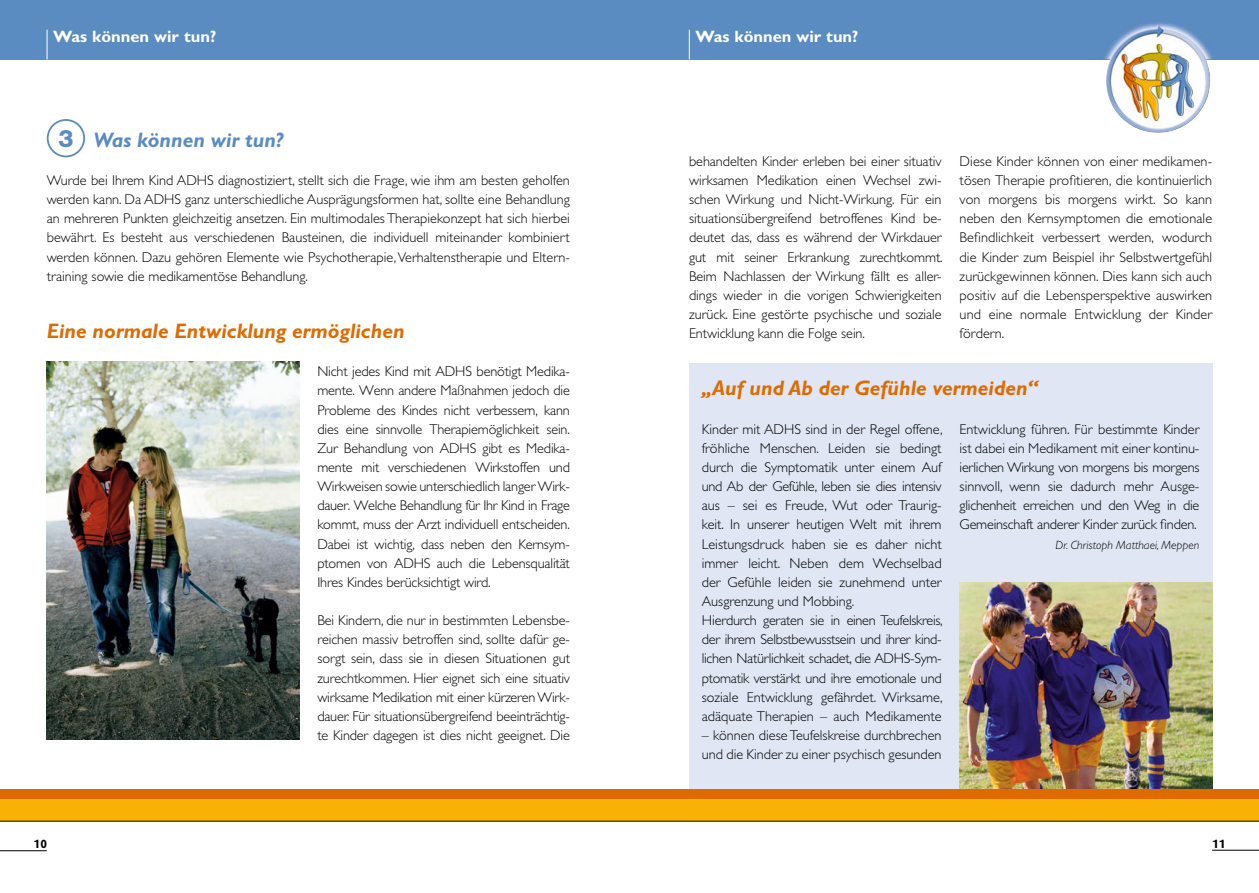
<style>
.page{position:relative;width:1259px;height:893px;background:#fff}
.page>*{position:absolute;margin:0;border:0;box-sizing:border-box;transform-origin:0 0}
.t1{font:italic 700 21px "Gill Sans";color:#df6b00}
.t2{font:italic 700 21px "Gill Sans";color:#5a8bc1}
.t3{font:700 16.5px "Gill Sans";color:#fff}
.t4{font:300 14.25px/19.2px "Gill Sans";color:#000;text-align:justify}
.t5{font:italic 300 12px "Gill Sans";color:#000}
.t6{font:700 12px "Dax";color:#000}
.s1{font-family:"Helvetica Neue";font-weight:800;font-style:normal;font-size:24px}
.s2{font-family:"Gill Sans"}
</style>
<div class="page">
<div style="left:689px;top:363px;width:523px;height:446px;background:#e0e6f4"></div>
<img style="left:959px;top:583px;width:253px;height:206px">
<div style="left:0;top:0;width:1259px;height:60px;background:#5a8bc1"></div>
<div style="left:0;top:789px;width:1259px;height:11px;background:#df6b00"></div>
<div style="left:0;top:800px;width:1259px;height:21px;background:#f9b106"></div>
<hr style="left:0;top:821px;width:1259px;height:1px;background:#000">
<img style="left:1104px;top:22px;width:109px;height:111px">
<hr style="left:1212px;top:850px;width:47px;height:1px;background:#000">
<hr style="left:0;top:850px;width:47px;height:1px;background:#000">
<hr style="left:47px;top:30px;width:1px;height:30px;background:#fff">
<hr style="left:689px;top:30px;width:1px;height:30px;background:#fff">
<div style="left:47px;top:119px;width:38px;height:38px;border:2px solid #5a8bc1;border-radius:50%"></div>
<img style="left:47px;top:361px;width:252px;height:379px">
<p class="t3" style="left:53px;top:27px;width:164px">Was können wir tun?</p>
<p class="t3" style="left:695px;top:27px;width:164px">Was können wir tun?</p>
<h1 class="t2" style="left:58px;top:127px;width:226px"><span class="s1">3</span> Was können wir tun?</h1>
<p class="t4" style="left:47px;top:171px;width:525px">Wurde bei Ihrem Kind ADHS diagnostiziert, stellt sich die Frage, wie ihm am besten geholfen werden kann. Da ADHS ganz unterschiedliche Ausprägungsformen hat, sollte eine Behandlung an mehreren Punkten gleichzeitig ansetzen. Ein multimodales Therapiekonzept hat sich hierbei bewährt. Es besteht aus verschiedenen Bausteinen, die individuell miteinander kombiniert werden können. Dazu gehören Elemente wie Psychotherapie, Verhaltenstherapie und Eltern&shy;training sowie die medikamentöse Behandlung.</p>
<h1 class="t1" style="left:47px;top:319px;width:359px">Eine normale Entwicklung ermöglichen</h1>
<p class="t4" style="left:317px;top:362px;width:254px">Nicht jedes Kind mit ADHS benötigt Medika&shy;mente. Wenn andere Maßnahmen jedoch die Probleme des Kindes nicht verbessern, kann dies eine sinnvolle Therapiemöglichkeit sein.<br>Zur Behandlung von ADHS gibt es Medika&shy;mente mit verschiedenen Wirkstoffen und Wirkweisen sowie unterschiedlich langer Wirk&shy;dauer. Welche Behandlung für Ihr Kind in Frage kommt, muss der Arzt individuell entscheiden.<br>Dabei ist wichtig, dass neben den Kernsym&shy;ptomen von ADHS auch die Lebensqualität Ihres Kindes berücksichtigt wird.</p>
<p class="t4" style="left:317px;top:611px;width:254px">Bei Kindern, die nur in bestimmten Lebensbe&shy;reichen massiv betroffen sind, sollte dafür ge&shy;sorgt sein, dass sie in diesen Situationen gut zurechtkommen. Hier eignet sich eine situativ wirksame Medikation mit einer kürzeren Wirk&shy;dauer. Für situationsübergreifend beeinträchtig&shy;te Kinder dagegen ist dies nicht geeignet. Die</p>
<p class="t4" style="left:689px;top:152px;width:255px">behandelten Kinder erleben bei einer situativ wirksamen Medikation einen Wechsel zwi&shy;schen Wirkung und Nicht-Wirkung. Für ein situationsübergreifend betroffenes Kind be&shy;deutet das, dass es während der Wirkdauer gut mit seiner Erkrankung zurechtkommt.<br>Beim Nachlassen der Wirkung fällt es aller&shy;dings wieder in die vorigen Schwierigkeiten zurück. Eine gestörte psychische und soziale Entwicklung kann die Folge sein.</p>
<p class="t4" style="left:959px;top:152px;width:254px">Diese Kinder können von einer medikamen&shy;tösen Therapie profitieren, die kontinuierlich von morgens bis morgens wirkt. So kann neben den Kernsymptomen die emotionale Befindlichkeit verbessert werden, wodurch die Kinder zum Beispiel ihr Selbstwertgefühl zurückgewinnen können. Dies kann sich auch positiv auf die Lebensperspektive auswirken und eine normale Entwicklung der Kinder fördern.</p>
<h1 class="t1" style="left:702px;top:376px;width:338px">„Auf und Ab der Gefühle vermeiden“</h1>
<p class="t4" style="left:702px;top:419px;width:242px;text-align:left">Kinder mit ADHS sind in der Regel offene, fröhliche Menschen. Leiden sie bedingt durch die Symptomatik unter einem Auf und Ab der Gefühle, leben sie dies intensiv aus – sei es Freude, Wut oder Traurig&shy;keit. In unserer heutigen Welt mit ihrem Leistungs--druck haben sie es daher nicht immer leicht. Neben dem Wechselbad der Gefühle leiden sie zunehmend unter Ausgrenzung und Mobbing.<br>Hierdurch geraten sie in einen Teufelskreis, der ihrem Selbstbewusstsein und ihrer kind&shy;lichen Natürlichkeit schadet, die ADHS-Sym&shy;ptomatik verstärkt und ihre emotionale und soziale Entwicklung gefährdet. Wirksame, adäquate Therapien – auch Medikamente</p>
<p class="t4" style="left:702px;top:726px;width:241px">– können diese Teufelskreise durchbrechen und die Kinder zu einer psychisch gesunden</p>
<p class="t4" style="left:959px;top:419px;width:241px">Entwicklung führen. Für bestimmte Kinder ist dabei ein Medikament mit einer kontinu&shy;ierlichen Wirkung von morgens bis morgens sinnvoll, wenn sie dadurch mehr Ausge&shy;glichenheit erreichen und den Weg in die Gemeinschaft anderer Kinder zurück finden.</p>
<p class="t5" style="left:1055px;top:538px;width:145px">Dr. Christoph Matthaei, Meppen</p>
<p class="t6" style="left:34px;top:837px;width:15px">1<span class="s2">0</span></p>
<p class="t6" style="left:1212px;top:837px;width:15px">11</p>
</div>
